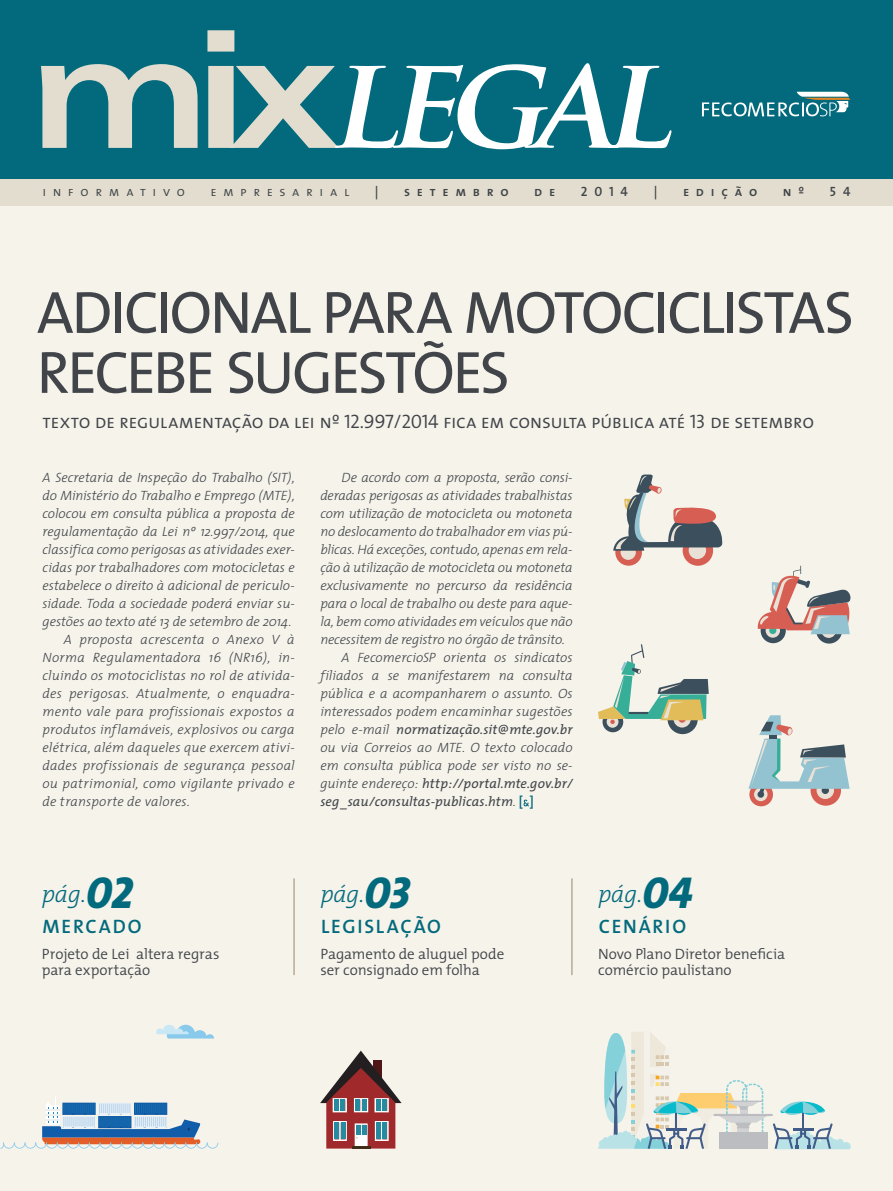
<style>
.page{position:relative;width:893px;height:1191px;background:#f6f3eb}
.page>*{position:absolute;margin:0;border:0;box-sizing:border-box;transform-origin:0 0}
.t1{font:60px/60px "The Mix";letter-spacing:-.04em;color:#414549}
.t2{font:italic 300 24px "The Mix";letter-spacing:-.01em;color:#026a7c}
.t3{font:19.5px "The Mix Semi Light Caps";letter-spacing:-.02em;color:#414549}
.t4{font:19.5px "The Mix Semi Bold Caps";letter-spacing:.09em;color:#026a7c}
.t5{font:300 15px/16.5px "The Mix";letter-spacing:-.005em;color:#414549}
.t6{font:italic 300 13.5px/18px "The Mix";color:#414549;text-align:justify}
.t7{font:13.5px "The Mix Semi Bold Caps";letter-spacing:.5em;color:#414549}
.t8{font:13.5px "The Mix Semi Light Caps";letter-spacing:.49em;color:#414549}
.s1{font-weight:400}
.s2{font-weight:600;font-style:normal;color:#026a7c}
.s3{font-family:"The Mix Extra Bold Caps";font-weight:400;font-size:45px}
</style>
<div class="page">
<div style="left:0;top:0;width:893px;height:180px;background:#026a7c"></div>
<div style="left:0;top:179px;width:893px;height:27px;background:#e2ddce"></div>
<hr style="left:293px;top:878px;width:2px;height:97px;background:#b8ab95">
<hr style="left:571px;top:878px;width:2px;height:97px;background:#b8ab95">
<svg style="left:41px;top:30px;width:631px;height:119px"></svg>
<svg style="left:702px;top:92px;width:148px;height:24px"></svg>
<svg style="left:523px;top:799px;width:6px;height:7px"></svg>
<div style="left:615px;top:539px;width:27px;height:26px;background:#d75e52;border-radius:50%"></div>
<div style="left:621px;top:544px;width:15px;height:16px;background:#e9e1d5;border-radius:50%"></div>
<div style="left:683px;top:535px;width:30px;height:31px;background:#d75e52;border-radius:50%"></div>
<div style="left:689px;top:541px;width:17px;height:18px;background:#e9e1d5;border-radius:50%"></div>
<svg style="left:613px;top:474px;width:110px;height:77px"></svg>
<svg style="left:761px;top:618px;width:25px;height:25px"></svg>
<div style="left:766px;top:623px;width:14px;height:14px;background:#e9e1d5;border-radius:50%"></div>
<div style="left:816px;top:617px;width:26px;height:26px;background:#3b4f5d;border-radius:50%"></div>
<svg style="left:821px;top:623px;width:15px;height:15px"></svg>
<svg style="left:758px;top:566px;width:93px;height:68px"></svg>
<svg style="left:602px;top:711px;width:21px;height:21px"></svg>
<div style="left:607px;top:716px;width:11px;height:11px;background:#e9e1d5;border-radius:50%"></div>
<div style="left:667px;top:704px;width:31px;height:30px;background:#3b4f5d;border-radius:50%"></div>
<div style="left:673px;top:710px;width:18px;height:17px;background:#e9e1d5;border-radius:50%"></div>
<svg style="left:598px;top:644px;width:111px;height:80px"></svg>
<div style="left:749px;top:782px;width:24px;height:24px;background:#d75e52;border-radius:50%"></div>
<svg style="left:754px;top:787px;width:13px;height:14px"></svg>
<div style="left:757px;top:791px;width:7px;height:6px;background:#3b4f5d;border-radius:50%"></div>
<div style="left:810px;top:775px;width:31px;height:30px;background:#d75e52;border-radius:50%"></div>
<div style="left:817px;top:781px;width:17px;height:18px;background:#e9e1d5;border-radius:50%"></div>
<svg style="left:748px;top:715px;width:102px;height:81px"></svg>
<svg style="left:598px;top:1032px;width:253px;height:117px"></svg>
<div style="left:719px;top:1132px;width:48px;height:16px;background:#bcbdc0"></div>
<svg style="left:156px;top:1024px;width:58px;height:14px"></svg>
<svg style="left:0;top:1096px;width:218px;height:52px"></svg>
<svg style="left:320px;top:1050px;width:82px;height:98px"></svg>
<div style="left:376px;top:1099px;width:5px;height:11px;background:#268aa1"></div>
<div style="left:382px;top:1099px;width:5px;height:11px;background:#268aa1"></div>
<p class="t8" style="left:43px;top:180px;width:144px">informativo</p>
<p class="t8" style="left:210px;top:180px;width:141px">empresarial</p>
<p class="t7" style="left:375px;top:180px;width:5px">|</p>
<p class="t7" style="left:404px;top:180px;width:106px">setembro</p>
<p class="t7" style="left:534px;top:180px;width:23px">d e</p>
<p class="t7" style="left:581px;top:180px;width:49px">2014</p>
<p class="t7" style="left:654px;top:180px;width:5px">|</p>
<p class="t7" style="left:683px;top:180px;width:76px">edição</p>
<p class="t7" style="left:783px;top:180px;width:23px">n º</p>
<p class="t7" style="left:830px;top:180px;width:22px">5 4</p>
<p class="t1" style="left:37px;top:281px;width:819px">ADICIONAL PARA MOTOCICLISTAS<br>RECEBE SUGESTÕES</p>
<p class="t3" style="left:43px;top:405px;width:773px">texto de regulamentação da lei nº 12.997/2014 fica em consulta pública até 13 de setembro</p>
<p class="t6" style="left:43px;top:468px;width:254px">A Secretaria de Inspeção do Trabalho (SIT), do Ministério do Trabalho e Emprego (MTE), colocou em consulta pública a proposta de regulamentação da Lei nº 12.997/2014, que classifica como perigosas as atividades exer&shy;cidas por trabalhadores com motocicletas e estabelece o direito à adicional de periculo&shy;sidade. Toda a sociedade poderá enviar su&shy;gestões ao texto até 13 de setembro de 2014.</p>
<p class="t6" style="left:43px;top:630px;width:254px;text-indent:21px">A proposta acrescenta o Anexo V à Norma Regulamentadora 16 (NR16), in&shy;cluindo os motociclistas no rol de ativida&shy;des perigosas. Atualmente, o enquadra&shy;mento vale para profissionais expostos a produtos inflamáveis, explosivos ou carga elétrica, além daqueles que exercem ativi&shy;dades profissionais de segurança pessoal ou patrimonial, como vigilante privado e de transporte de valores.</p>
<p class="t6" style="left:320px;top:468px;width:254px;text-indent:21px">De acordo com a proposta, serão consi&shy;deradas perigosas as atividades trabalhistas com utilização de motocicleta ou motoneta no deslocamento do trabalhador em vias pú&shy;blicas. Há exceções, contudo, apenas em rela&shy;ção à utilização de motocicleta ou motoneta exclusivamente no percurso da residência para o local de trabalho ou deste para aque&shy;la, bem como atividades em veículos que não necessitem de registro no órgão de trânsito.</p>
<p class="t6" style="left:320px;top:648px;width:254px;text-indent:21px">A FecomercioSP orienta os sindicatos filiados a se manifestarem na consulta pública e a acompanharem o assunto. Os interessados podem encaminhar sugestões pelo e-mail <span class="s1">normatização.sit@mte.gov.br </span>ou via Correios ao MTE. O texto colocado em consulta pública pode ser visto no se&shy;guinte endereço: <span class="s1">http://portal.mte.gov.br/ seg_sau/consultas-publicas.htm</span>. <span class="s2">[ ]</span></p>
<p class="t2" style="left:42px;top:874px;width:93px">pág.<span class="s3">02</span></p>
<p class="t2" style="left:320px;top:874px;width:91px">pág.<span class="s3">03</span></p>
<p class="t2" style="left:598px;top:874px;width:96px">pág.<span class="s3">04</span></p>
<p class="t4" style="left:43px;top:909px;width:100px">MERCADO</p>
<p class="t4" style="left:321px;top:909px;width:121px">LEGISLAÇÃO</p>
<p class="t4" style="left:599px;top:909px;width:89px">CENÁRIO</p>
<p class="t5" style="left:42px;top:945px;width:179px">Projeto de Lei altera regras para exportação</p>
<p class="t5" style="left:320px;top:945px;width:185px">Pagamento de aluguel pode ser consignado em folha</p>
<p class="t5" style="left:598px;top:945px;width:188px">Novo Plano Diretor beneficia comércio paulistano</p>
</div>
